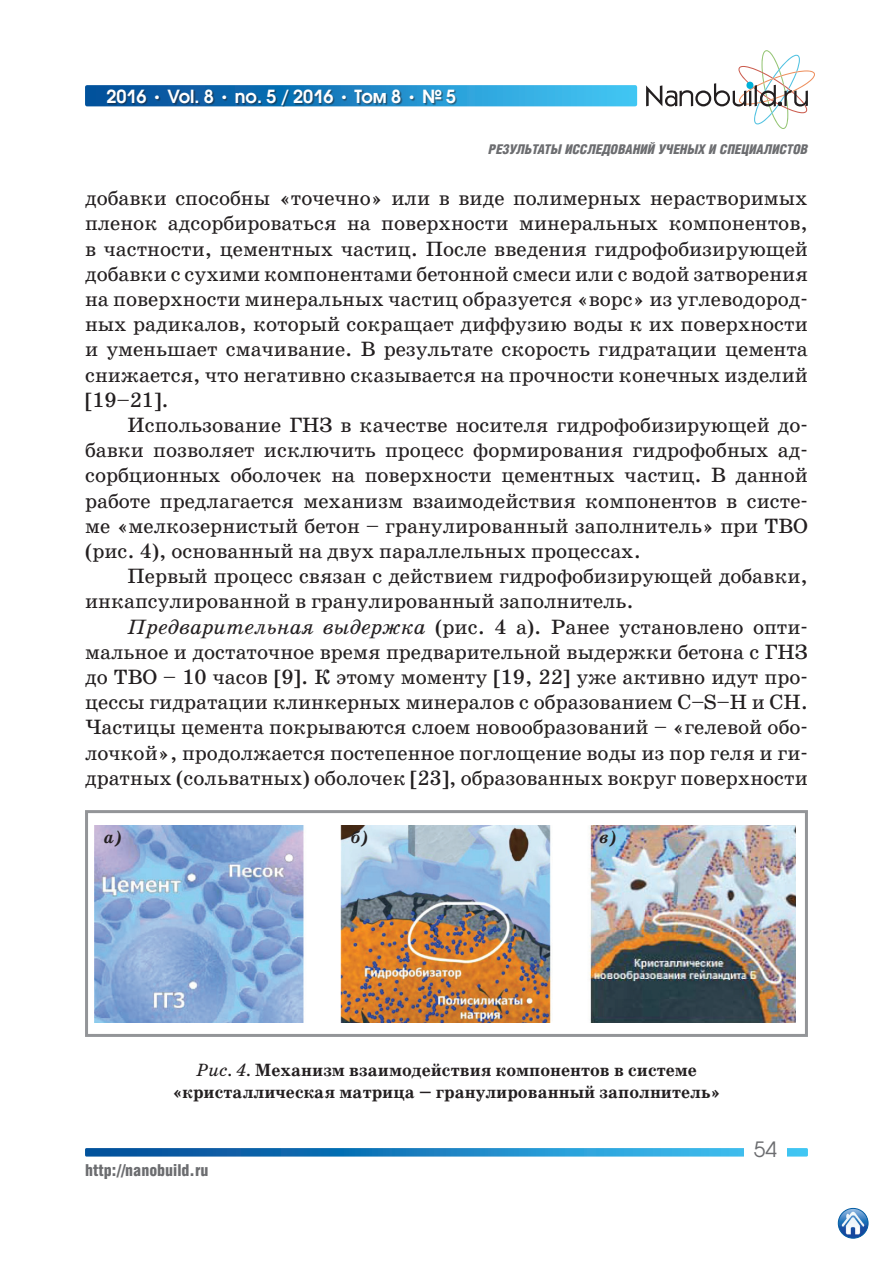
<style>
.page{position:relative;width:893px;height:1263px;background:#fff}
.page>*{position:absolute;margin:0;border:0;box-sizing:border-box;transform-origin:0 0}
.t1{font:21px/25.2px "School Book C";color:#231f20;text-align:justify}
.t2{font:21px "Avant Garde Gothic C";color:#6c6d70}
.t3{font:700 18px/21.6px "School Book C";color:#231f20;text-align:center}
.t4{font:600 18px "Avant Garde Gothic C";color:#fff}
.t5{font:italic 700 18px "School Book C";color:#231f20}
.t6{font:900 16.5px "Helios Cond";color:#6c6d70}
.t7{font:italic 900 13.5px "Helios Cond";color:#6c6d70}
.s1{font-family:"School Book C";font-weight:700}
.s2{font-style:italic}
.s3{font-weight:400;font-style:italic}
</style>
<div class="page">
<svg style="left:85px;top:1148px;width:723px;height:8px;background:#1e84c3"></svg>
<div style="left:744px;top:1137px;width:43px;height:19px;background:#fff"></div>
<div style="left:85px;top:85px;width:552px;height:21px;background:linear-gradient(to right,#004694,#42c8f6);border-radius:2px"></div>
<div style="left:108px;top:90px;width:349px;height:17px;background:#231f20;opacity:.5"></div>
<svg style="left:646px;top:50px;width:169px;height:79px"></svg>
<img style="left:838px;top:1208px;width:30px;height:30px;border-radius:15px">
<div style="left:838px;top:1208px;width:30px;height:30px;border:1px solid #015ca3;border-radius:50%"></div>
<img style="left:95px;top:825px;width:700px;height:197px">
<div style="left:85px;top:810px;width:723px;height:227px;border:3px solid #939598"></div>
<p class="t4" style="left:106px;top:85px;width:351px">2016 <span class="s1">•</span> Vol. 8 <span class="s1">•</span> no. 5 / 2016 <span class="s1">•</span> Том 8 <span class="s1">•</span> № 5</p>
<p class="t7" style="left:489px;top:142px;width:321px">РЕЗУЛЬТАТЫ ИССЛЕДОВАНИЙ УЧЕНЫХ И СПЕЦИАЛИСТОВ</p>
<p class="t1" style="left:85px;top:186px;width:724px">добавки способны «точечно» или в виде полимерных нерастворимых пленок адсорбироваться на поверхности минеральных компонентов, в частности, цементных частиц. После введения гидрофобизирующей добавки с сухими компонентами бетонной смеси или с водой затворения на поверхности минеральных частиц образуется «ворс» из углеводород&shy;ных радикалов, который сокращает диффузию воды к их поверхности и уменьшает смачивание. В результате скорость гидратации цемента снижается, что негативно сказывается на прочности конечных изделий [19–21].</p>
<p class="t1" style="left:85px;top:413px;width:724px;text-indent:43px">Использование ГНЗ в качестве носителя гидрофобизирующей до&shy;бавки позволяет исключить процесс формирования гидрофобных ад&shy;сорбционных оболочек на поверхности цементных частиц. В данной работе предлагается механизм взаимодействия компонентов в систе&shy;ме «мелкозернистый бетон – гранулированный заполнитель» при ТВО (рис. 4), основанный на двух параллельных процессах.</p>
<p class="t1" style="left:85px;top:564px;width:724px;text-indent:43px">Первый процесс связан с действием гидрофобизирующей добавки, инкапсулированной в гранулированный заполнитель.</p>
<p class="t1" style="left:85px;top:614px;width:724px;text-indent:43px"><span class="s2">Предварительная выдержка</span> (рис. 4 а). Ранее установлено опти&shy;мальное и достаточное время предварительной выдержки бетона с ГНЗ до ТВО – 10 часов [9]. К этому моменту [19, 22] уже активно идут про&shy;цессы гидратации клинкерных минералов с образованием C–S–H и CH.<br>Частицы цемента покрываются слоем новообразований – «гелевой обо&shy;лочкой», продолжается постепенное поглощение воды из пор геля и ги&shy;дратных (сольватных) оболочек [23], образованных вокруг поверхности</p>
<p class="t5" style="left:104px;top:827px;width:21px">а)</p>
<p class="t5" style="left:351px;top:827px;width:21px">б)</p>
<p class="t5" style="left:599px;top:827px;width:21px">в)</p>
<p class="t3" style="left:172px;top:1060px;width:550px"><span class="s3">Рис. 4.</span> Механизм взаимодействия компонентов в системе «кристаллическая матрица – гранулированный заполнитель»</p>
<p class="t6" style="left:85px;top:1161px;width:125px">http://nanobuild.ru</p>
<p class="t2" style="left:754px;top:1136px;width:25px">54</p>
</div>
